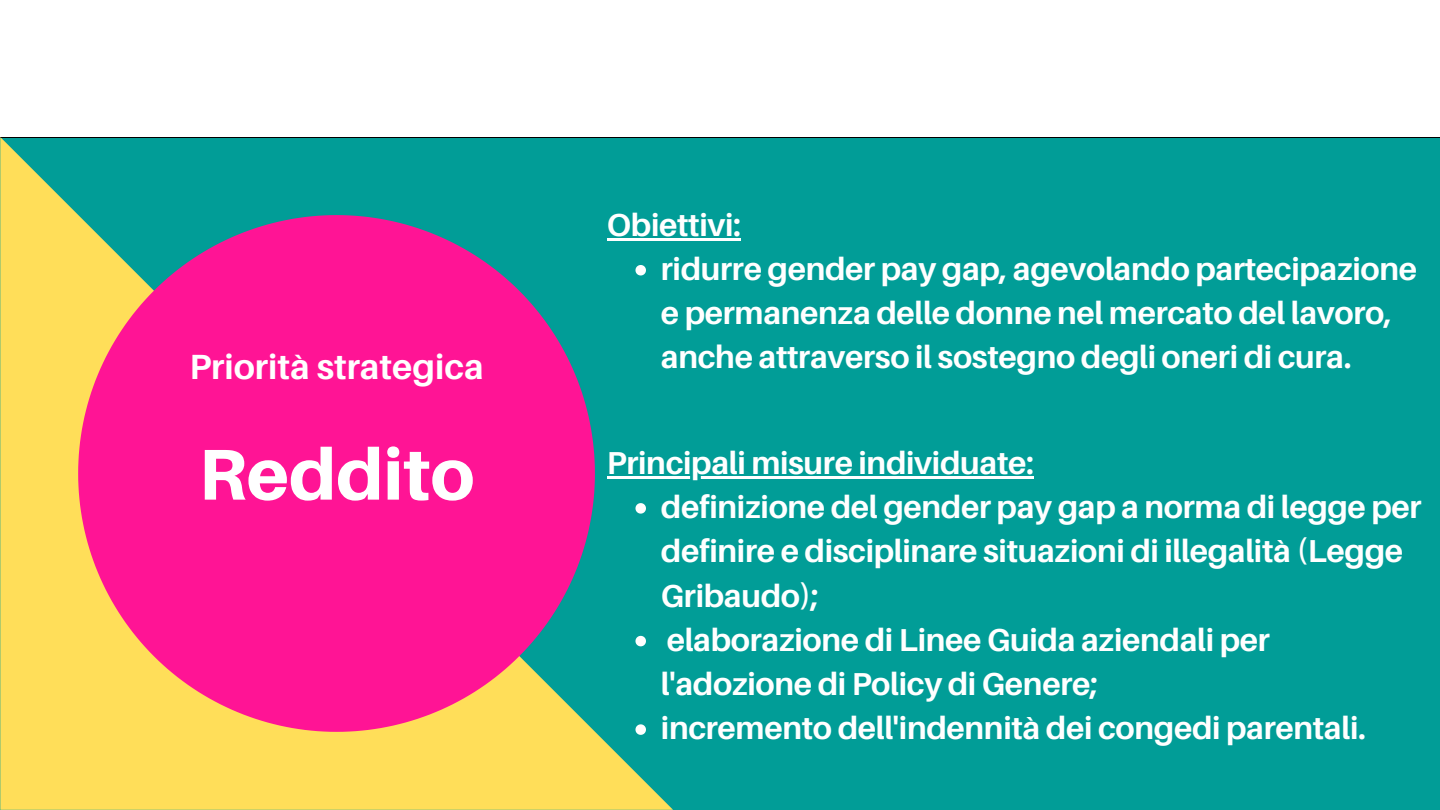
<style>
.page{position:relative;width:1440px;height:810px;background:#fff}
.page>*{position:absolute;margin:0;border:0;box-sizing:border-box;transform-origin:0 0}
.t1{font:800 72px "Aileron";color:#fff}
.t2{font:700 35px "Aileron";color:#fff}
.t3{font:700 31.7px/44.2px "Aileron";letter-spacing:-.01em;color:#fff}
</style>
<div class="page">
<hr style="left:0;top:137px;width:1440px;height:1px;background:#000">
<div style="left:0;top:138px;width:1440px;height:672px;background:#019d97"></div>
<svg style="left:0;top:137px;width:673px;height:673px"></svg>
<svg style="left:78px;top:215px;width:517px;height:517px;fill:#ff1495"></svg>
<svg style="left:635px;top:265px;width:11px;height:10px"></svg>
<hr style="left:607px;top:238px;width:134px;height:3px;background:#fff">
<svg style="left:635px;top:503px;width:11px;height:11px"></svg>
<svg style="left:635px;top:636px;width:11px;height:10px"></svg>
<svg style="left:635px;top:724px;width:11px;height:11px"></svg>
<hr style="left:607px;top:476px;width:427px;height:3px;background:#fff">
<p class="t2" style="left:189px;top:345px;width:296px">Priorità strategica</p>
<p class="t1" style="left:199px;top:430px;width:277px">Reddito</p>
<p class="t3" style="left:607px;top:202px;width:136px">Obiettivi:</p>
<p class="t3" style="left:661px;top:246px;width:758px">ridurre gender pay gap, agevolando partecipazione e permanenza delle donne nel mercato del lavoro, anche attraverso il sostegno degli oneri di cura.</p>
<p class="t3" style="left:607px;top:440px;width:428px">Principali misure individuate:</p>
<p class="t3" style="left:661px;top:484px;width:762px">definizione del gender pay gap a norma di legge per definire e disciplinare situazioni di illegalità (Legge<br>Gribaudo);</p>
<p class="t3" style="left:661px;top:617px;width:610px">elaborazione di Linee Guida aziendali per l'adozione di Policy di Genere;</p>
<p class="t3" style="left:661px;top:706px;width:707px">incremento dell'indennità dei congedi parentali.</p>
</div>
